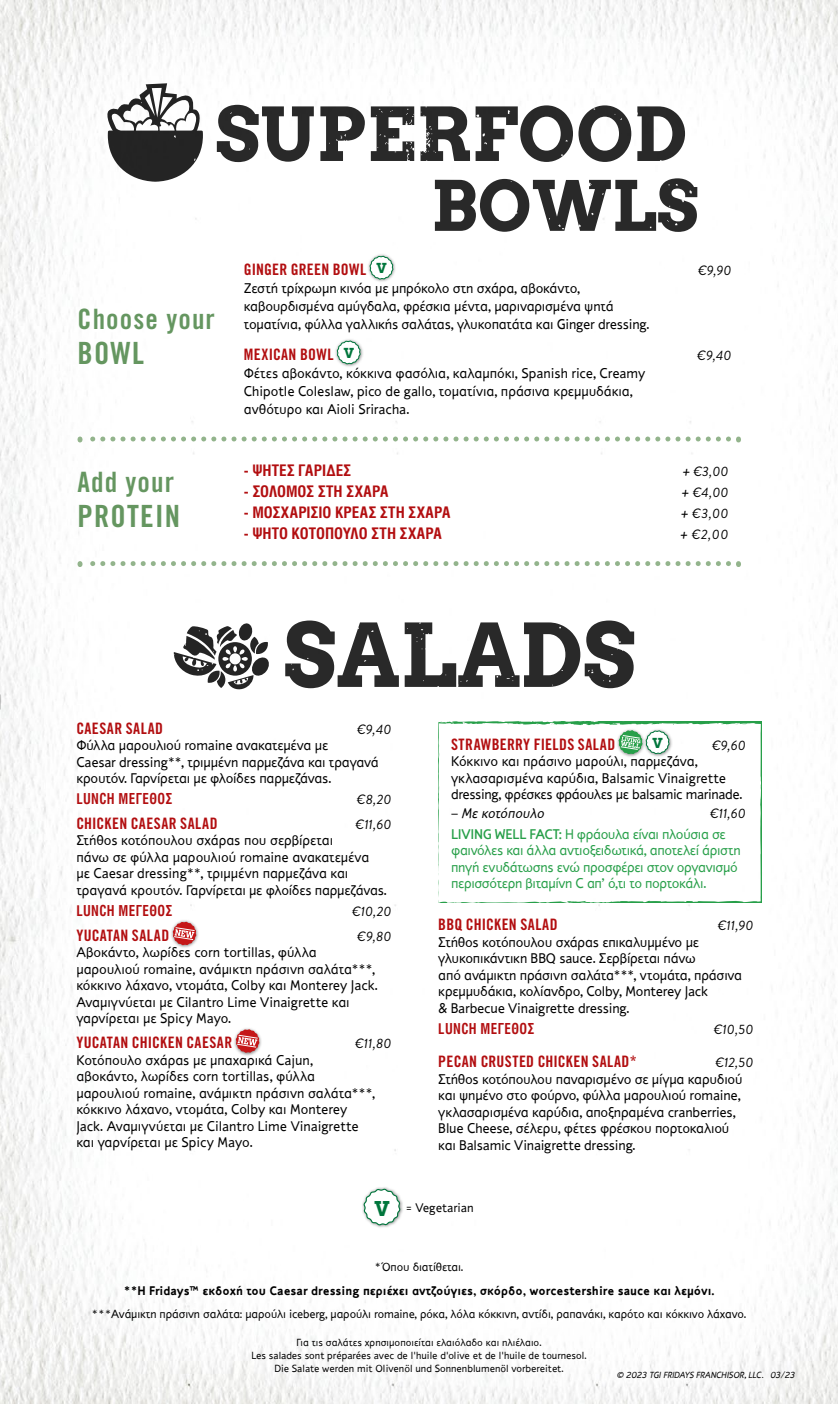
<style>
.page{position:relative;width:838px;height:1404px;background:#fff}
.page>*{position:absolute;margin:0;border:0;box-sizing:border-box;transform-origin:0 0}
.t1{font:700 73.65px "Arvo";color:#000}
.t2{font:700 68.85px "Arvo";color:#000}
.t3{font:30.6px "Trade Gothic LT Std Bd Cn 20";letter-spacing:.04em;color:#659660}
.t4{font:28.05px "Trade Gothic LT Std Bd Cn 20";letter-spacing:.04em;color:#659660}
.t5{font:15.75px "Trade Gothic LT Std Bd Cn 20";letter-spacing:.02em;color:#b20e10}
.t6{font:15.75px "UB Helvetica Cond Bold";letter-spacing:.01em;color:#b20e10}
.t7{font:15px "UB Helvetica Cond Bold";letter-spacing:.03em;color:#b20e10;scale:.9 1}
.t8{font:14.25px/16.5px "PF Textbook";letter-spacing:-.01em;color:#000}
.t9{font:14.25px/16.5px "PF Textbook";letter-spacing:-.025em;color:#279f49}
.t10{font:italic 14.25px "PF Textbook";letter-spacing:-.005em;color:#000}
.t11{font:700 13.8px "Arvo";color:#00763c}
.t12{font:italic 13.5px "Brandon Grotesque";letter-spacing:.01em;color:#000}
.t13{font:700 12.75px "PF Textbook";color:#000}
.t14{font:12.75px "PF Textbook";color:#000}
.t15{font:12px "PF Textbook";letter-spacing:-.01em;color:#000}
.t16{font:10.5px/12.6px "PF Textbook";color:#000;text-align:center}
.t17{font:italic 9px "PF Textbook";color:#000}
.s1{font-family:"Arvo";font-weight:700;font-size:13.8px;color:#00763c}
.s2{font-size:16.5px}
.s3{font-style:normal}
.s4{font-weight:500}
.s5{font-family:"Arvo";font-weight:700;font-size:20.4px;color:#00763c}
</style>
<div class="page">
<img style="left:0;top:0;width:838px;height:1403px">
<div style="left:170px;top:919px;width:30px;height:29px;background:#000;opacity:.51"></div>
<svg style="left:173px;top:921px;width:23px;height:24px"></svg>
<img style="left:175px;top:929px;width:19px;height:9px">
<div style="left:233px;top:1026px;width:30px;height:30px;background:#000;opacity:.51"></div>
<svg style="left:236px;top:1029px;width:23px;height:23px"></svg>
<img style="left:238px;top:1036px;width:19px;height:9px">
<div style="left:367px;top:253px;width:29px;height:30px;background:#000;opacity:.51"></div>
<svg style="left:369px;top:255px;width:25px;height:25px"></svg>
<div style="left:334px;top:338px;width:30px;height:29px;background:#000;opacity:.51"></div>
<svg style="left:336px;top:340px;width:25px;height:25px"></svg>
<svg style="left:80px;top:436px;width:648px;height:5px"></svg>
<svg style="left:80px;top:561px;width:648px;height:5px"></svg>
<svg style="left:105px;top:83px;width:25px;height:99px"></svg>
<img style="left:130px;top:74px;width:695px;height:176px">
<img style="left:136px;top:591px;width:537px;height:116px">
<div style="left:361px;top:1185px;width:43px;height:43px;background:#000;opacity:.51"></div>
<svg style="left:363px;top:1187px;width:38px;height:39px"></svg>
<svg style="left:761px;top:780px;width:1px;height:15px"></svg>
<svg style="left:438px;top:721px;width:323px;height:181px"></svg>
<svg style="left:547px;top:721px;width:6px;height:3px"></svg>
<svg style="left:439px;top:780px;width:1px;height:13px"></svg>
<svg style="left:439px;top:743px;width:1px;height:16px"></svg>
<svg style="left:618px;top:723px;width:59px;height:31px"></svg>
<h1 class="t1" style="left:215px;top:88px;width:473px">SUPERFOOD</h1>
<h3 class="t4" style="left:77px;top:302px;width:139px">Choose your</h3>
<h3 class="t3" style="left:77px;top:334px;width:68px">BOWL</h3>
<h3 class="t4" style="left:77px;top:465px;width:98px">Add your</h3>
<h3 class="t3" style="left:77px;top:497px;width:104px">PROTEIN</h3>
<h2 class="t2" style="left:431px;top:163px;width:269px">BOWLS</h2>
<p class="t5" style="left:244px;top:260px;width:144px">GINGER GREEN BOWL <span class="s1">V</span></p>
<p class="t12" style="left:697px;top:261px;width:35px">€9,90</p>
<p class="t8" style="left:244px;top:279px;width:407px;line-height:18px">Ζεστή τρίχρωμη κινόα με μπρόκολο στη σχάρα, αβοκάντο, καβουρδισμένα αμύγδαλα, φρέσκια μέντα, μαριναρισμένα ψητά τοματίνια, φύλλα γαλλικής σαλάτας, γλυκοπατάτα και Ginger dressing.</p>
<p class="t5" style="left:244px;top:345px;width:112px">MEXICAN BOWL <span class="s1">V</span></p>
<p class="t12" style="left:697px;top:346px;width:36px">€9,40</p>
<p class="t8" style="left:244px;top:364px;width:403px;line-height:18px">Φέτες αβοκάντο, κόκκινα φασόλια, καλαμπόκι, Spanish rice, Creamy<br>Chipotle Coleslaw, pico de gallo, τοματίνια, πράσινα κρεμμυδάκια, ανθότυρο και Aioli Sriracha.</p>
<p class="t6" style="left:244px;top:461px;width:109px">- ΨΗΤΕΣ ΓΑΡΙΔΕΣ</p>
<p class="t12" style="left:682px;top:462px;width:48px"><span class="s2">+</span> €3,00</p>
<p class="t6" style="left:244px;top:482px;width:146px">- ΣΟΛΟΜΟΣ ΣΤΗ ΣΧΑΡΑ</p>
<p class="t12" style="left:681px;top:483px;width:49px"><span class="s2">+</span> €4,00</p>
<p class="t6" style="left:244px;top:503px;width:208px">- ΜΟΣΧΑΡΙΣΙΟ ΚΡΕΑΣ ΣΤΗ ΣΧΑΡΑ</p>
<p class="t12" style="left:680px;top:504px;width:49px"><span class="s2">+</span> €3,00</p>
<p class="t6" style="left:244px;top:524px;width:199px">- ΨΗΤΟ ΚΟΤΟΠΟΥΛΟ ΣΤΗ ΣΧΑΡΑ</p>
<p class="t12" style="left:680px;top:525px;width:50px"><span class="s2">+</span> €2,00</p>
<p class="t5" style="left:76px;top:718px;width:88px">CAESAR SALAD</p>
<p class="t12" style="left:357px;top:719px;width:36px">€9,40</p>
<p class="t8" style="left:76px;top:737px;width:304px">Φύλλα μαρουλιού romaine ανακατεμένα με<br>Caesar dressing**, τριμμένη παρμεζάνα και τραγανά κρουτόν. Γαρνίρεται με φλοίδες παρμεζάνας.</p>
<p class="t7" style="left:76px;top:790px;width:108px">LUNCH ΜΕΓΕΘΟΣ</p>
<p class="t12" style="left:356px;top:790px;width:37px">€8,20</p>
<p class="t5" style="left:76px;top:813px;width:143px">CHICKEN CAESAR SALAD</p>
<p class="t12" style="left:355px;top:815px;width:38px">€11,60</p>
<p class="t8" style="left:76px;top:832px;width:312px">Στήθος κοτόπουλου σχάρας που σερβίρεται<br>πάνω σε φύλλα μαρουλιού romaine ανακατεμένα<br>με Caesar dressing**, τριμμένη παρμεζάνα και τραγανά κρουτόν. Γαρνίρεται με φλοίδες παρμεζάνας.</p>
<p class="t7" style="left:76px;top:901px;width:108px">LUNCH ΜΕΓΕΘΟΣ</p>
<p class="t12" style="left:352px;top:901px;width:41px">€10,20</p>
<p class="t5" style="left:76px;top:925px;width:94px">YUCATAN SALAD</p>
<p class="t12" style="left:357px;top:926px;width:36px">€9,80</p>
<p class="t8" style="left:76px;top:944px;width:303px">Αβοκάντο, λωρίδες corn tortillas, φύλλα μαρουλιού romaine, ανάμικτη πράσινη σαλάτα***, κόκκινο λάχανο, ντομάτα, Colby και Monterey Jack.<br>Αναμιγνύεται με Cilantro Lime Vinaigrette και γαρνίρεται με Spicy Mayo.</p>
<p class="t5" style="left:76px;top:1032px;width:157px">YUCATAN CHICKEN CAESAR</p>
<p class="t12" style="left:355px;top:1034px;width:38px">€11,80</p>
<p class="t8" style="left:76px;top:1051px;width:300px">Κοτόπουλο σχάρας με μπαχαρικά Cajun, αβοκάντο, λωρίδες corn tortillas, φύλλα μαρουλιού romaine, ανάμικτη πράσινη σαλάτα***, κόκκινο λάχανο, ντομάτα, Colby και Monterey Jack. Αναμιγνύεται με Cilantro Lime Vinaigrette και γαρνίρεται με Spicy Mayo.</p>
<p class="t5" style="left:451px;top:734px;width:166px">STRAWBERRY FIELDS SALAD</p>
<p class="t11" style="left:652px;top:734px;width:12px">V</p>
<p class="t12" style="left:711px;top:735px;width:36px">€9,60</p>
<p class="t8" style="left:451px;top:753px;width:293px">Κόκκινο και πράσινο μαρούλι, παρμεζάνα, γκλασαρισμένα καρύδια, Balsamic Vinaigrette dressing, φρέσκες φράουλες με balsamic marinade.</p>
<p class="t10" style="left:451px;top:804px;width:95px"><span class="s3">–</span> Με κοτόπουλο</p>
<p class="t12" style="left:709px;top:804px;width:38px">€11,60</p>
<p class="t9" style="left:451px;top:825px;width:291px"><span class="s4">LIVING WELL FACT:</span> H φράουλα είναι πλούσια σε φαινόλες και άλλα αντιοξειδωτικά, αποτελεί άριστη πηγή ενυδάτωσης ενώ προσφέρει στον οργανισμό περισσότερη βιταμίνη C απ’ ό,τι το πορτοκάλι.</p>
<p class="t5" style="left:438px;top:915px;width:121px">BBQ CHICKEN SALAD</p>
<p class="t12" style="left:717px;top:916px;width:37px">€11,90</p>
<p class="t8" style="left:438px;top:933px;width:305px">Στήθος κοτόπουλου σχάρας επικαλυμμένο με γλυκοπικάντικη BBQ sauce. Σερβίρεται πάνω<br>από ανάμικτη πράσινη σαλάτα***, ντομάτα, πράσινα κρεμμυδάκια, κολίανδρο, Colby, Monterey Jack<br>&amp; Barbecue Vinaigrette dressing.</p>
<p class="t7" style="left:438px;top:1019px;width:108px">LUNCH ΜΕΓΕΘΟΣ</p>
<p class="t12" style="left:713px;top:1019px;width:41px">€10,50</p>
<p class="t5" style="left:438px;top:1051px;width:200px">PECAN CRUSTED CHICKEN SALAD*</p>
<p class="t12" style="left:715px;top:1053px;width:40px">€12,50</p>
<p class="t8" style="left:438px;top:1070px;width:306px">Στήθος κοτόπουλου παναρισμένο σε μίγμα καρυδιού και ψημένο στο φούρνο, φύλλα μαρουλιού romaine, γκλασαρισμένα καρύδια, αποξηραμένα cranberries, Blue Cheese, σέλερυ, φέτες φρέσκου πορτοκαλιού και Balsamic Vinaigrette dressing.</p>
<p class="t14" style="left:374px;top:1200px;width:101px"><span class="s5">V</span> = Vegetarian</p>
<p class="t15" style="left:374px;top:1259px;width:90px">*Όπου διατίθεται.</p>
<p class="t13" style="left:123px;top:1282px;width:593px">**Η Fridays™ εκδοχή του Caesar dressing περιέχει αντζούγιες, σκόρδο, worcestershire sauce και λεμόνι.</p>
<p class="t15" style="left:92px;top:1306px;width:656px">***Ανάμικτη πράσινη σαλάτα: μαρούλι iceberg, μαρούλι romaine, ρόκα, λόλα κόκκινη, αντίδι, ραπανάκι, καρότο και κόκκινο λάχανο.</p>
<p class="t16" style="left:251px;top:1336px;width:336px">Για τις σαλάτες χρησιμοποιείται ελαιόλαδο και ηλιέλαιο.<br>Les salades sont préparées avec de l'huile d'olive et de l'huile de tournesol.<br>Die Salate werden mit Olivenöl und Sonnenblumenöl vorbereitet.</p>
<p class="t17" style="left:617px;top:1369px;width:180px">© 2023 TGI FRIDAYS FRANCHISOR, LLC. 03/23</p>
</div>
